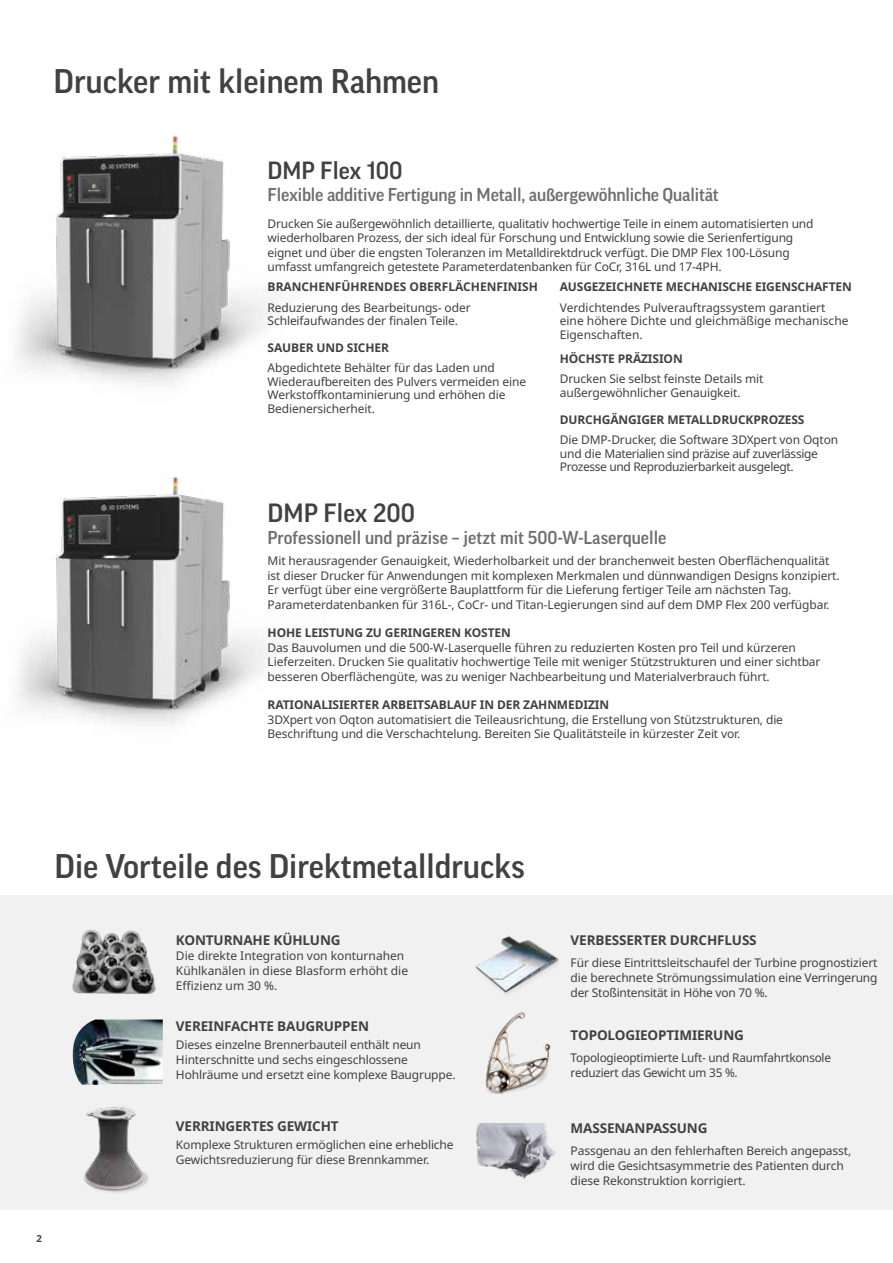
<style>
.page{position:relative;width:893px;height:1263px;background:#fff}
.page>*{position:absolute;margin:0;border:0;box-sizing:border-box;transform-origin:0 0}
.t1{font:500 33px "Good Pro";color:#414042}
.t2{font:500 25.5px "Good Pro";color:#414042}
.t3{font:500 24px "Good Pro";color:#414042}
.t4{font:500 18px "Good Pro";letter-spacing:-.01em;color:#6d6e71}
.t5{font:700 13.5px "Noto Sans";letter-spacing:-.01em;color:#414042}
.t6{font:12px/15px "Noto Sans";letter-spacing:-.01em;color:#414042}
.t7{font:700 12px "Noto Sans";letter-spacing:-.01em;color:#414042}
.t8{font:12px/13.5px "Noto Sans";letter-spacing:-.03em;color:#414042}
.t9{font:700 9.75px "Noto Sans";color:#414042}
</style>
<div class="page">
<img style="left:15px;top:135px;width:264px;height:251px">
<img style="left:15px;top:476px;width:264px;height:249px">
<div style="left:0;top:895px;width:893px;height:314px;background:#f1f1f2"></div>
<img style="left:485px;top:1012px;width:66px;height:82px">
<img style="left:476px;top:1123px;width:80px;height:56px">
<img style="left:72px;top:929px;width:84px;height:65px">
<img style="left:475px;top:936px;width:84px;height:58px">
<img style="left:83px;top:1106px;width:66px;height:87px">
<img style="left:72px;top:1019px;width:91px;height:66px">
<h1 class="t1" style="left:54px;top:63px;width:387px">Drucker mit kleinem Rahmen</h1>
<h3 class="t3" style="left:268px;top:157px;width:137px">DMP Flex 100</h3>
<h3 class="t4" style="left:268px;top:185px;width:453px">Flexible additive Fertigung in Metall, außergewöhnliche Qualität</h3>
<p class="t6" style="left:268px;top:217px;width:547px;line-height:14.4px">Drucken Sie außergewöhnlich detaillierte, qualitativ hochwertige Teile in einem automatisierten und wiederholbaren Prozess, der sich ideal für Forschung und Entwicklung sowie die Serienfertigung eignet und über die engsten Toleranzen im Metalldirektdruck verfügt. Die DMP Flex 100-Lösung umfasst umfangreich getestete Parameterdatenbanken für CoCr, 316L und 17-4PH.</p>
<p class="t7" style="left:268px;top:280px;width:272px">BRANCHENFÜHRENDES OBERFLÄCHENFINISH</p>
<p class="t6" style="left:268px;top:301px;width:205px;line-height:13.5px">Reduzierung des Bearbeitungs- oder<br>Schleifaufwandes der finalen Teile.</p>
<p class="t7" style="left:268px;top:341px;width:123px">SAUBER UND SICHER</p>
<p class="t6" style="left:268px;top:362px;width:260px;line-height:13.5px">Abgedichtete Behälter für das Laden und Wiederaufbereiten des Pulvers vermeiden eine Werkstoffkontaminierung und erhöhen die Bedienersicherheit.</p>
<p class="t7" style="left:560px;top:280px;width:294px">AUSGEZEICHNETE MECHANISCHE EIGENSCHAFTEN</p>
<p class="t6" style="left:560px;top:301px;width:290px;line-height:13.5px">Verdichtendes Pulverauftragssystem garantiert eine höhere Dichte und gleichmäßige mechanische<br>Eigenschaften.</p>
<p class="t7" style="left:560px;top:352px;width:124px">HÖCHSTE PRÄZISION</p>
<p class="t6" style="left:560px;top:372px;width:205px;line-height:13.5px">Drucken Sie selbst feinste Details mit außergewöhnlicher Genauigkeit.</p>
<p class="t7" style="left:560px;top:413px;width:246px">DURCHGÄNGIGER METALLDRUCKPROZESS</p>
<p class="t8" style="left:560px;top:433px;width:280px">Die DMP-Drucker, die Software 3DXpert von Oqton und die Materialien sind präzise auf zuverlässige<br>Prozesse und Reproduzierbarkeit ausgelegt.</p>
<h2 class="t2" style="left:268px;top:498px;width:149px">DMP Flex 200</h2>
<h3 class="t4" style="left:268px;top:528px;width:400px">Professionell und präzise – jetzt mit 500-W-Laserquelle</h3>
<p class="t6" style="left:268px;top:554px;width:573px;line-height:14.4px">Mit herausragender Genauigkeit, Wiederholbarkeit und der branchenweit besten Oberflächenqualität ist dieser Drucker für Anwendungen mit komplexen Merkmalen und dünnwandigen Designs konzipiert.<br>Er verfügt über eine vergrößerte Bauplattform für die Lieferung fertiger Teile am nächsten Tag.<br>Parameterdatenbanken für 316L-, CoCr- und Titan-Legierungen sind auf dem DMP Flex 200 verfügbar.</p>
<p class="t7" style="left:268px;top:626px;width:245px">HOHE LEISTUNG ZU GERINGEREN KOSTEN</p>
<p class="t6" style="left:268px;top:640px;width:554px;line-height:14.4px">Das Bauvolumen und die 500-W-Laserquelle führen zu reduzierten Kosten pro Teil und kürzeren<br>Lieferzeiten. Drucken Sie qualitativ hochwertige Teile mit weniger Stützstrukturen und einer sichtbar besseren Oberflächengüte, was zu weniger Nachbearbeitung und Materialverbrauch führt.</p>
<p class="t7" style="left:268px;top:698px;width:343px">RATIONALISIERTER ARBEITSABLAUF IN DER ZAHNMEDIZIN</p>
<p class="t6" style="left:268px;top:712px;width:517px;line-height:14.4px">3DXpert von Oqton automatisiert die Teileausrichtung, die Erstellung von Stützstrukturen, die<br>Beschriftung und die Verschachtelung. Bereiten Sie Qualitätsteile in kürzester Zeit vor.</p>
<h1 class="t1" style="left:54px;top:847px;width:472px">Die Vorteile des Direktmetalldrucks</h1>
<p class="t5" style="left:176px;top:933px;width:166px">KONTURNAHE KÜHLUNG</p>
<p class="t6" style="left:176px;top:948px;width:234px">Die direkte Integration von konturnahen<br>Kühlkanälen in diese Blasform erhöht die<br>Effizienz um 30 %.</p>
<p class="t5" style="left:176px;top:1018px;width:195px">VEREINFACHTE BAUGRUPPEN</p>
<p class="t6" style="left:176px;top:1037px;width:281px">Dieses einzelne Brennerbauteil enthält neun<br>Hinterschnitte und sechs eingeschlossene<br>Hohlräume und ersetzt eine komplexe Baugruppe.</p>
<p class="t5" style="left:176px;top:1118px;width:164px">VERRINGERTES GEWICHT</p>
<p class="t6" style="left:176px;top:1137px;width:279px">Komplexe Strukturen ermöglichen eine erhebliche<br>Gewichtsreduzierung für diese Brennkammer.</p>
<p class="t9" style="left:36px;top:1232px;width:7px">2</p>
<p class="t5" style="left:571px;top:933px;width:188px">VERBESSERTER DURCHFLUSS</p>
<p class="t6" style="left:571px;top:955px;width:308px;text-align:justify">Für diese Eintrittsleitschaufel der Turbine prognostiziert die berechnete Strömungssimulation eine Verringerung der Stoßintensität in Höhe von 70 %.</p>
<p class="t5" style="left:571px;top:1028px;width:175px">TOPOLOGIEOPTIMIERUNG</p>
<p class="t6" style="left:571px;top:1050px;width:262px">Topologieoptimierte Luft- und Raumfahrtkonsole reduziert das Gewicht um 35 %.</p>
<p class="t5" style="left:571px;top:1120px;width:138px">MASSENANPASSUNG</p>
<p class="t6" style="left:571px;top:1143px;width:282px">Passgenau an den fehlerhaften Bereich angepasst, wird die Gesichtsasymmetrie des Patienten durch diese Rekonstruktion korrigiert.</p>
</div>
